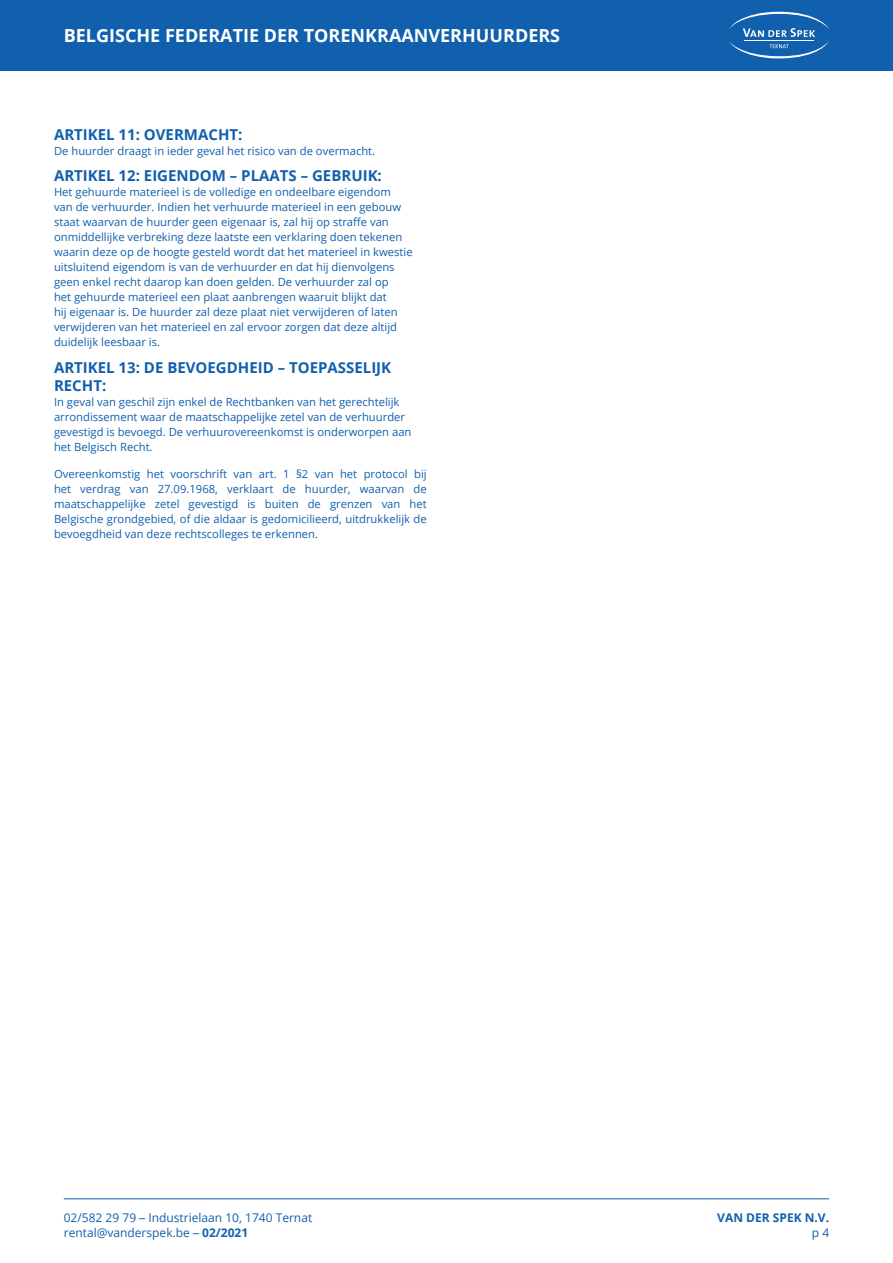
<style>
.page{position:relative;width:893px;height:1263px;background:#fff}
.page>*{position:absolute;margin:0;border:0;box-sizing:border-box;transform-origin:0 0}
.t1{font:700 18px "Open Sans";color:#fff}
.t2{font:700 15px/18px "Open Sans";color:#1160ad}
.t3{font:12px/14.4px "Open Sans";color:#1160ad}
.t4{font:700 12px "Open Sans";color:#1160ad}
.Bodycopy{font:11.25px/15px "Open Sans";color:#1160ad}
.s1{font-family:"Helvetica Neue"}
.s2{font-weight:700}
</style>
<div class="page">
<hr style="left:64px;top:1198px;width:765px;height:1px;background:#1160ad">
<div style="left:0;top:0;width:893px;height:70px;background:#1160ad"></div>
<svg style="left:729px;top:12px;width:100px;height:46px"></svg>
<h1 class="t1" style="left:64px;top:23px;width:498px">BELGISCHE FEDERATIE DER TORENKRAANVERHUURDERS</h1>
<h2 class="t2" style="left:54px;top:125px;width:190px">ARTIKEL 11: OVERMACHT:</h2>
<h2 class="Bodycopy" style="left:54px;top:143px;width:323px">De huurder draagt in ieder geval het risico van de overmacht.</h2>
<h2 class="t2" style="left:54px;top:166px;width:329px">ARTIKEL 12: EIGENDOM – PLAATS – GEBRUIK:</h2>
<h2 class="Bodycopy" style="left:54px;top:184px;width:360px">Het gehuurde materieel is de volledige en ondeelbare eigendom<br>van de verhuurder. Indien het verhuurde materieel in een gebouw staat waarvan de huurder geen eigenaar is, zal hij op straffe van onmiddellijke verbreking deze laatste een verklaring doen tekenen waarin deze op de hoogte gesteld wordt dat het materieel in kwestie uitsluitend eigendom is van de verhuurder en dat hij dienvolgens geen enkel recht daarop kan doen gelden. De verhuurder zal op<br>het gehuurde materieel een plaat aanbrengen waaruit blijkt dat<br>hij eigenaar is. De huurder zal deze plaat niet verwijderen of laten verwijderen van het materieel en zal ervoor zorgen dat deze altijd duidelijk leesbaar is.</h2>
<h2 class="t2" style="left:54px;top:358px;width:339px">ARTIKEL 13: DE BEVOEGDHEID – TOEPASSELIJK<br>RECHT:</h2>
<h2 class="Bodycopy" style="left:54px;top:394px;width:359px">In geval van geschil zijn enkel de Rechtbanken van het gerechtelijk arrondissement waar de maatschappelijke zetel van de verhuurder gevestigd is bevoegd. De verhuurovereenkomst is onderworpen aan het Belgisch Recht.</h2>
<p class="Bodycopy" style="left:54px;top:466px;width:374px;text-align:justify">Overeenkomstig het voorschrift van art. 1 §2 van het protocol bij het verdrag van 27.09.1968, verklaart de huurder, waarvan de maatschappelijke zetel gevestigd is buiten de grenzen van het Belgische grondgebied, of die aldaar is gedomicilieerd, uitdrukkelijk de bevoegdheid van deze rechtscolleges te erkennen.</p>
<p class="t3" style="left:64px;top:1210px;width:250px">02/582 29 79 <span class="s1">–</span> Industrielaan 10, 1740 Ternat rental@vanderspek.be <span class="s1">–</span> <span class="s2">02/2021</span></p>
<p class="t4" style="left:717px;top:1209px;width:113px">VAN DER SPEK N.V.</p>
<p class="t3" style="left:812px;top:1224px;width:19px">p 4</p>
</div>
